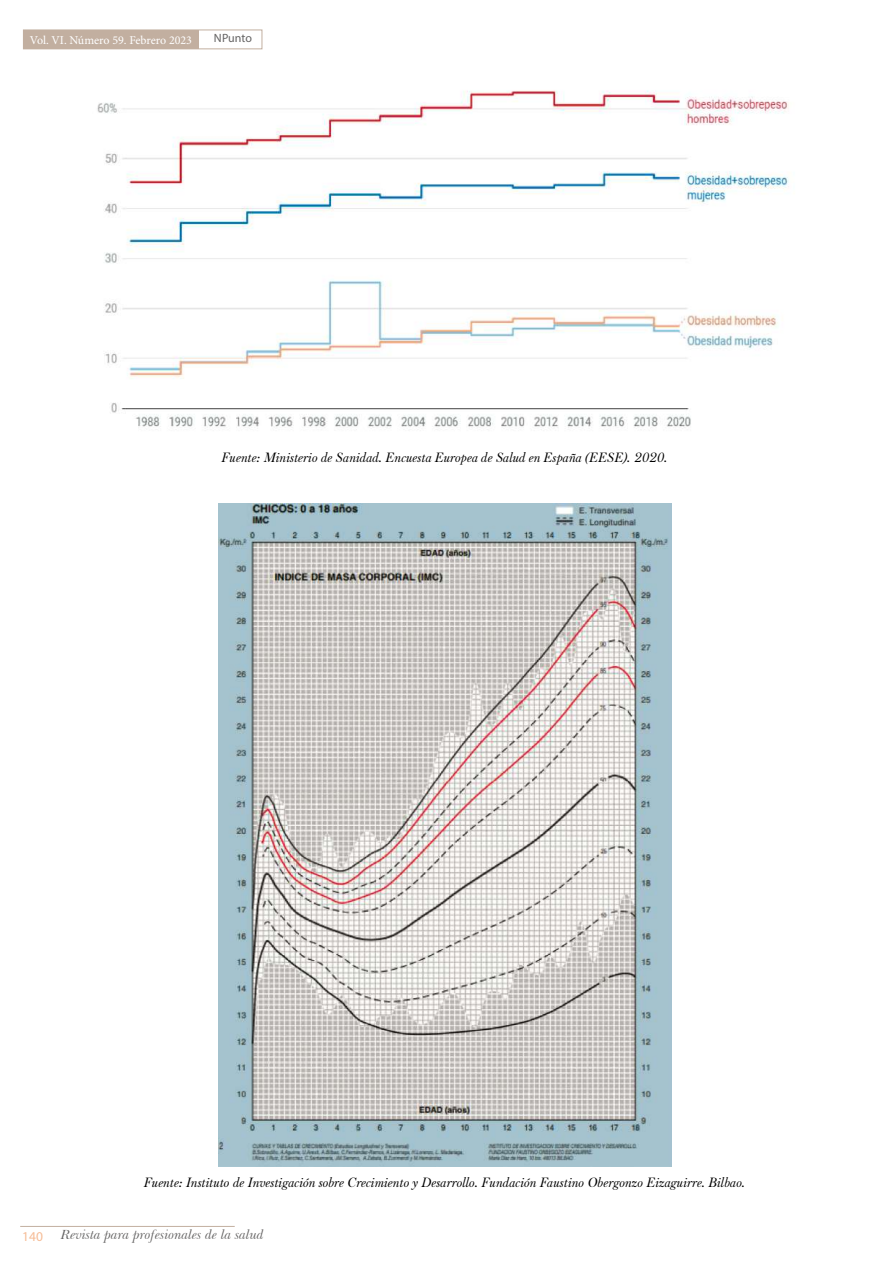
<style>
.page{position:relative;width:893px;height:1263px;background:#fff}
.page>*{position:absolute;margin:0;border:0;box-sizing:border-box;transform-origin:0 0}
.t1{font:italic 13.5px "Baskerville F";color:#000}
.t2{font:italic 13.5px "Baskerville BT";color:#646363}
.t3{font:13.5px "Myriad Pro";color:#f6bc96}
.t4{font:12px "Minion Pro";letter-spacing:-.005em;color:#fff}
.t5{font:12px "Myriad Pro";letter-spacing:-.005em;color:#646363}
</style>
<div class="page">
<div style="left:23px;top:30px;width:239px;height:19px;border:1px solid #c2afa0"></div>
<div style="left:23px;top:30px;width:176px;height:19px;background:#c2afa0"></div>
<hr style="left:20px;top:1226px;width:215px;height:1px;background:#c2afa0">
<img style="left:97px;top:90px;width:692px;height:340px">
<img style="left:218px;top:504px;width:453px;height:662px">
<p class="t4" style="left:30px;top:32px;width:164px">Vol. VI. Número 59. Febrero 2023</p>
<p class="t5" style="left:214px;top:30px;width:40px">NPunto</p>
<p class="t1" style="left:222px;top:450px;width:447px">Fuente: Ministerio de Sanidad. Encuesta Europea de Salud en España (EESE). 2020.</p>
<p class="t1" style="left:144px;top:1174px;width:603px">Fuente: Instituto de Investigación sobre Crecimiento y Desarrollo. Fundación Faustino Obergonzo Eizaguirre. Bilbao.</p>
<p class="t3" style="left:22px;top:1228px;width:22px">140</p>
<p class="t2" style="left:61px;top:1227px;width:205px">Revista para profesionales de la salud</p>
</div>
